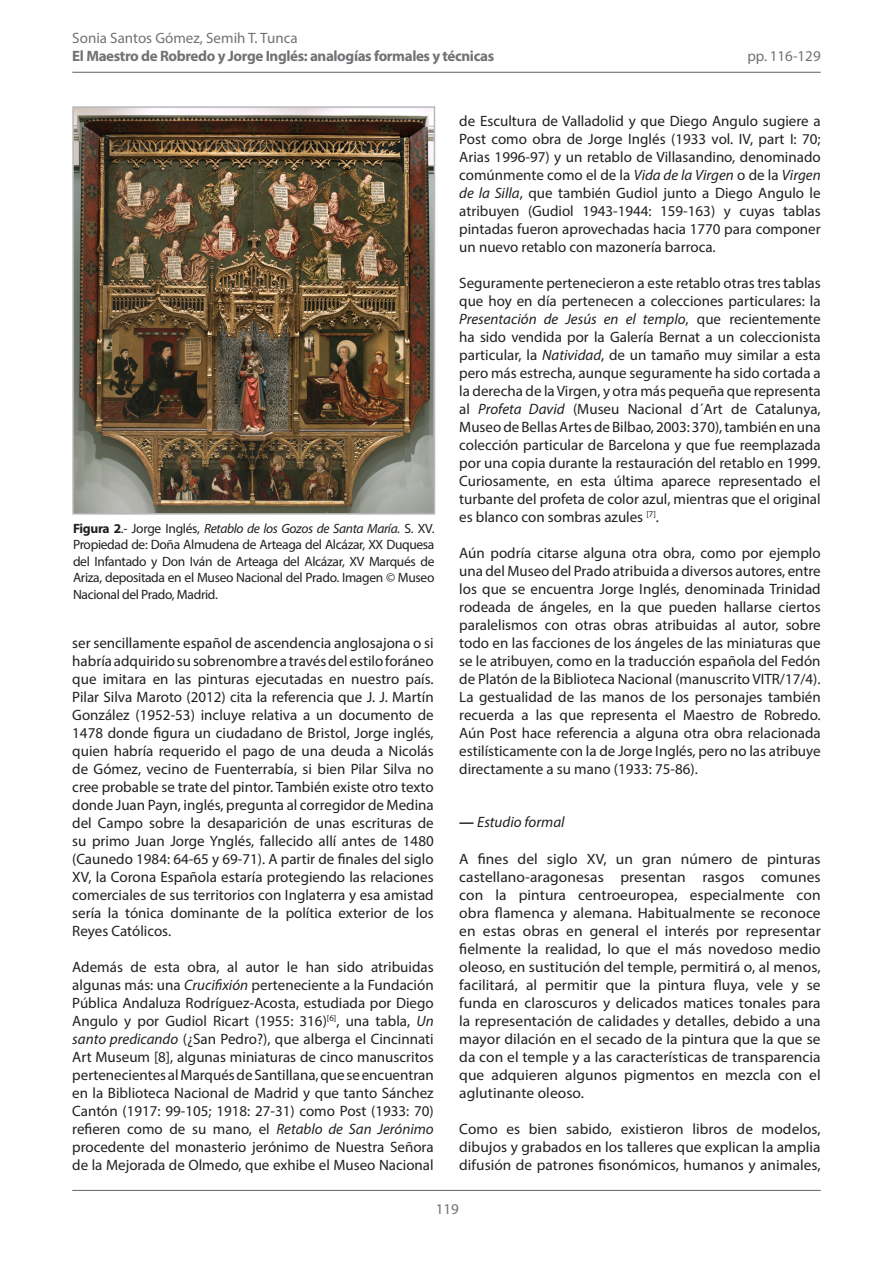
<style>
.page{position:relative;width:893px;height:1263px;background:#fff}
.page>*{position:absolute;margin:0;border:0;box-sizing:border-box;transform-origin:0 0}
.Tipo_de_texto{font:15px/18px "Myriad Pro";color:#231f20;text-align:justify}
.t1{font:700 15px "Myriad Pro";letter-spacing:-.025em;color:#717275}
.t2{font:15px "Myriad Pro";color:#717275}
.negrita_titulito{font:italic 15px "Myriad Pro";color:#231f20}
.Pies_de_foto{font:13.5px/16.5px "Myriad Pro";letter-spacing:-.025em;color:#231f20;text-align:justify}
.s1{font-weight:700}
.s2{font-style:italic}
.s3{font-weight:700;font-style:normal}
</style>
<div class="page">
<hr style="left:72px;top:72px;width:749px;height:1px;background:#717275">
<hr style="left:72px;top:1190px;width:749px;height:1px;background:#717275">
<img style="left:75px;top:109px;width:357px;height:403px">
<div style="left:72px;top:106px;width:363px;height:409px;border:2px solid #b8b9bc"></div>
<p class="t2" style="left:72px;top:29px;width:227px">Sonia Santos Gómez, Semih T. Tunca</p>
<p class="t1" style="left:72px;top:46px;width:423px">El Maestro de Robredo y Jorge Inglés: analogías formales y técnicas</p>
<p class="t2" style="left:747px;top:47px;width:75px">pp. 116-129</p>
<p class="Pies_de_foto" style="left:73px;top:519px;width:363px"><span class="s1">Figura 2</span>.- Jorge Inglés, <span class="s2">Retablo de los Gozos de Santa María.</span> S. XV.<br>Propiedad de: Doña Almudena de Arteaga del Alcázar, XX Duquesa del Infantado y Don Iván de Arteaga del Alcázar, XV Marqués de Ariza, depositada en el Museo Nacional del Prado. Imagen © Museo Nacional del Prado, Madrid.</p>
<p class="Tipo_de_texto" style="left:72px;top:634px;width:363px">ser sencillamente español de ascendencia anglosajona o si habría adquirido su sobrenombre a través del estilo foráneo que imitara en las pinturas ejecutadas en nuestro país.<br>Pilar Silva Maroto (2012) cita la referencia que J. J. Martín González (1952-53) incluye relativa a un documento de 1478 donde figura un ciudadano de Bristol, Jorge inglés, quien habría requerido el pago de una deuda a Nicolás de Gómez, vecino de Fuenterrabía, si bien Pilar Silva no cree probable se trate del pintor. También existe otro texto donde Juan Payn, inglés, pregunta al corregidor de Medina del Campo sobre la desaparición de unas escrituras de su primo Juan Jorge Ynglés, fallecido allí antes de 1480 (Caunedo 1984: 64-65 y 69-71). A partir de finales del siglo XV, la Corona Española estaría protegiendo las relaciones comerciales de sus territorios con Inglaterra y esa amistad sería la tónica dominante de la política exterior de los Reyes Católicos.</p>
<p class="Tipo_de_texto" style="left:72px;top:958px;width:363px">Además de esta obra, al autor le han sido atribuidas algunas más: una <span class="s2">Crucifixión</span> perteneciente a la Fundación Pública Andaluza Rodríguez-Acosta, estudiada por Diego Angulo y por Gudiol Ricart (1955: 316)<sup>[6]</sup>, una tabla, <span class="s2">Un santo predicando</span> (¿San Pedro?), que alberga el Cincinnati Art Museum [8], algunas miniaturas de cinco manuscritos pertenecientes al Marqués de Santillana, que se encuentran en la Biblioteca Nacional de Madrid y que tanto Sánchez Cantón (1917: 99-105; 1918: 27-31) como Post (1933: 70) refieren como de su mano, el <span class="s2">Retablo de San Jerónimo </span>procedente del monasterio jerónimo de Nuestra Señora de la Mejorada de Olmedo, que exhibe el Museo Nacional</p>
<p class="Tipo_de_texto" style="left:459px;top:112px;width:363px">de Escultura de Valladolid y que Diego Angulo sugiere a Post como obra de Jorge Inglés (1933 vol. IV, part I: 70; Arias 1996-97) y un retablo de Villasandino, denominado comúnmente como el de la <span class="s2">Vida de la Virgen</span> o de la <span class="s2">Virgen de la Silla</span>, que también Gudiol junto a Diego Angulo le atribuyen (Gudiol 1943-1944: 159-163) y cuyas tablas pintadas fueron aprovechadas hacia 1770 para componer un nuevo retablo con mazonería barroca.</p>
<p class="Tipo_de_texto" style="left:459px;top:274px;width:363px">Seguramente pertenecieron a este retablo otras tres tablas que hoy en día pertenecen a colecciones particulares: la <span class="s2">Presentación de Jesús en el templo</span>, que recientemente ha sido vendida por la Galería Bernat a un coleccionista particular, la <span class="s2">Natividad</span>, de un tamaño muy similar a esta pero más estrecha, aunque seguramente ha sido cortada a la derecha de la Virgen, y otra más pequeña que representa al <span class="s2">Profeta David</span> (Museu Nacional d´Art de Catalunya, Museo de Bellas Artes de Bilbao, 2003: 370), también en una colección particular de Barcelona y que fue reemplazada por una copia durante la restauración del retablo en 1999.<br>Curiosamente, en esta última aparece representado el turbante del profeta de color azul, mientras que el original es blanco con sombras azules <sup>[7]</sup>.</p>
<p class="Tipo_de_texto" style="left:459px;top:544px;width:363px">Aún podría citarse alguna otra obra, como por ejemplo una del Museo del Prado atribuida a diversos autores, entre los que se encuentra Jorge Inglés, denominada Trinidad rodeada de ángeles, en la que pueden hallarse ciertos paralelismos con otras obras atribuidas al autor, sobre todo en las facciones de los ángeles de las miniaturas que se le atribuyen, como en la traducción española del Fedón de Platón de la Biblioteca Nacional (manuscrito VITR/17/4).<br>La gestualidad de las manos de los personajes también recuerda a las que representa el Maestro de Robredo.<br>Aún Post hace referencia a alguna otra obra relacionada estilísticamente con la de Jorge Inglés, pero no las atribuye directamente a su mano (1933: 75-86).</p>
<p class="negrita_titulito" style="left:459px;top:813px;width:107px"><span class="s3">—</span> Estudio formal</p>
<p class="Tipo_de_texto" style="left:459px;top:850px;width:363px">A fines del siglo XV, un gran número de pinturas castellano-aragonesas presentan rasgos comunes con la pintura centroeuropea, especialmente con obra flamenca y alemana. Habitualmente se reconoce en estas obras en general el interés por representar fielmente la realidad, lo que el más novedoso medio oleoso, en sustitución del temple, permitirá o, al menos, facilitará, al permitir que la pintura fluya, vele y se funda en claroscuros y delicados matices tonales para la representación de calidades y detalles, debido a una mayor dilación en el secado de la pintura que la que se da con el temple y a las características de transparencia que adquieren algunos pigmentos en mezcla con el aglutinante oleoso.</p>
<p class="Tipo_de_texto" style="left:459px;top:1120px;width:363px">Como es bien sabido, existieron libros de modelos, dibujos y grabados en los talleres que explican la amplia difusión de patrones fisonómicos, humanos y animales,</p>
<p class="t2" style="left:436px;top:1200px;width:25px">119</p>
</div>
